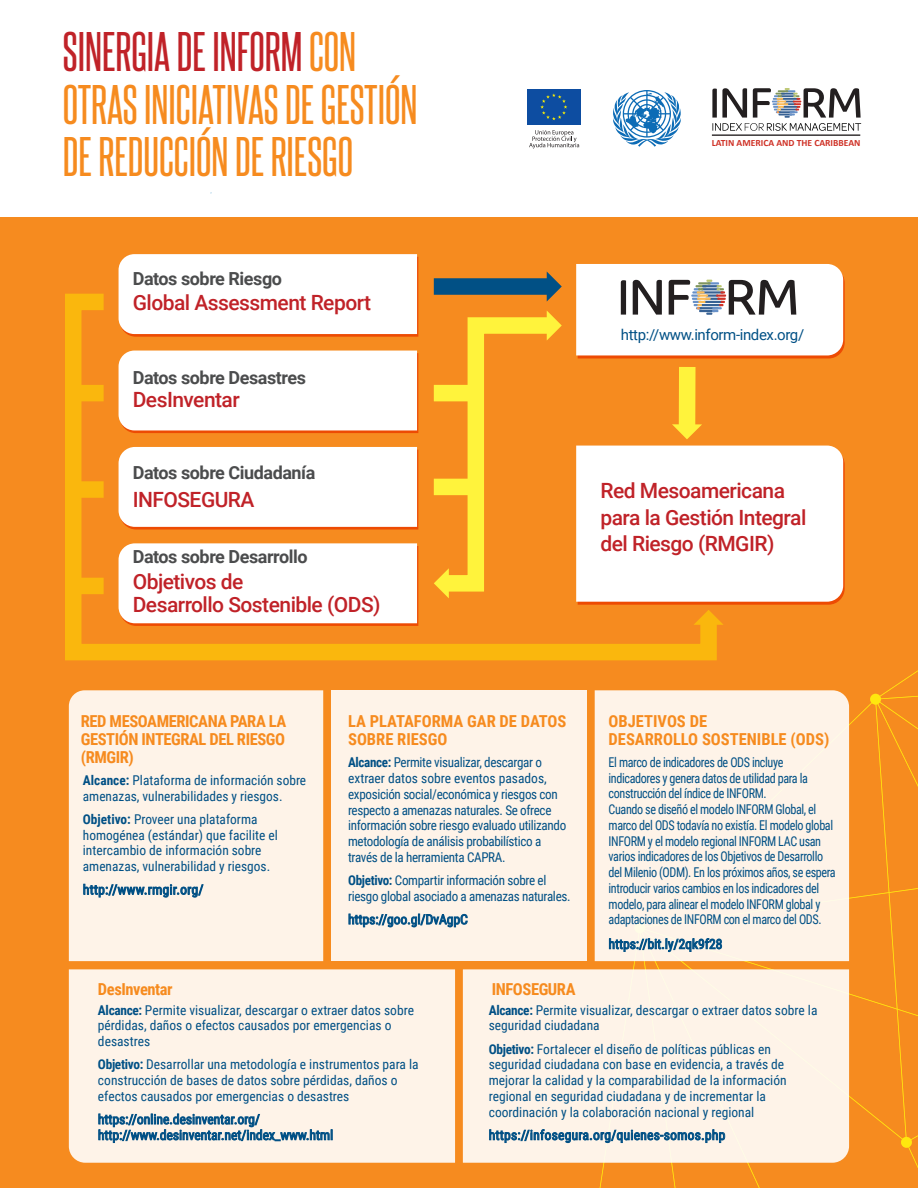
<style>
.page{position:relative;width:918px;height:1188px;background:#fff}
.page>*{position:absolute;margin:0;border:0;box-sizing:border-box;transform-origin:0 0}
.t1{font:48px/52.5px "Steelfish Rg";color:#f68b1f}
.t2{font:500 21px/26px "Roboto";letter-spacing:-.025em;color:#c02228}
.t3{font:700 18px "Roboto";letter-spacing:-.025em;color:#4b4c4d}
.t4{font:700 16.5px/18px "Roboto Condensed";letter-spacing:-.025em;color:#f68b1f;text-align:justify}
.t5{font:700 16.5px/18px "Roboto Condensed";color:#f68b1f}
.t6{font:15px "Roboto";letter-spacing:-.025em;color:#015085}
.t7{font:13.5px/15.8px "Roboto Condensed";color:#015085}
.t8{font:13.5px/15.8px "Roboto Condensed";letter-spacing:-.03em;color:#015085;scale:.9 1}
.t9{font:13.5px/15.8px "Roboto Condensed";letter-spacing:-.025em;color:#015085}
.t10{font:13.5px "Roboto Condensed";letter-spacing:.02em;color:#015085}
.t11{font:700 9.6px "Calibri";color:#cf3227}
.s1{color:#c02228}
.s2{font-weight:700}
</style>
<div class="page">
<div style="left:0;top:218px;width:918px;height:970px;background:#f68b1f"></div>
<div style="left:69px;top:690px;width:254px;height:271px;background:#fef3e8"></div>
<div style="left:331px;top:690px;width:256px;height:271px;background:#fef3e8"></div>
<div style="left:69px;top:969px;width:386px;height:194px;background:#fef3e8"></div>
<div style="left:463px;top:969px;width:26px;height:194px;background:#fef3e8"></div>
<svg style="left:83px;top:884px;width:120px;height:14px;background:#9bb3c1"></svg>
<svg style="left:349px;top:914px;width:119px;height:13px"></svg>
<svg style="left:98px;top:1114px;width:234px;height:29px;background:#aabdc7"></svg>
<div style="left:119px;top:254px;width:299px;height:40px;background:#fff"></div>
<svg style="left:576px;top:264px;width:269px;height:94px;background:#e7e1de"></svg>
<div style="left:434px;top:278px;width:115px;height:17px;background:#015085"></div>
<svg style="left:547px;top:272px;width:15px;height:22px"></svg>
<svg style="left:65px;top:294px;width:659px;height:366px"></svg>
<svg style="left:576px;top:446px;width:269px;height:179px;background:#fdeddf"></svg>
<div style="left:73px;top:385px;width:31px;height:16px;background:#fab70d"></div>
<div style="left:73px;top:481px;width:31px;height:17px;background:#fab70d"></div>
<div style="left:73px;top:578px;width:31px;height:16px;background:#fab70d"></div>
<svg style="left:712px;top:88px;width:149px;height:43px"></svg>
<hr style="left:712px;top:134px;width:148px;height:2px;background:#231f20">
<svg style="left:613px;top:90px;width:68px;height:57px"></svg>
<div style="left:527px;top:89px;width:54px;height:36px;background:#0d4da1"></div>
<svg style="left:540px;top:93px;width:27px;height:27px"></svg>
<svg style="left:529px;top:130px;width:50px;height:19px"></svg>
<svg style="left:489px;top:670px;width:429px;height:518px"></svg>
<h1 class="t1" style="left:63px;top:24px;width:356px"><span class="s1">SINERGIA DE INFORM</span> CON<br>OTRAS INICIATIVAS DE GESTIÓN<br>DE REDUCCIÓN DE RIESGO</h1>
<h3 class="t3" style="left:133px;top:266px;width:151px">Datos sobre Riesgo</h3>
<h2 class="t2" style="left:133px;top:288px;width:240px">Global Assessment Report</h2>
<h3 class="t3" style="left:133px;top:365px;width:175px">Datos sobre Desastres</h3>
<h2 class="t2" style="left:133px;top:386px;width:109px">DesInventar</h2>
<h3 class="t3" style="left:133px;top:460px;width:184px">Datos sobre Ciudadanía</h3>
<p class="t11" style="left:712px;top:136px;width:150px">LATIN AMERICA AND THE CARIBBEAN</p>
<p class="t6" style="left:621px;top:324px;width:185px">http://www.inform-index.org/</p>
<h2 class="t2" style="left:133px;top:486px;width:123px">INFOSEGURA</h2>
<h2 class="t2" style="left:601px;top:477px;width:207px">Red Mesoamericana para la Gestión Integral del Riesgo (RMGIR)</h2>
<h3 class="t3" style="left:133px;top:544px;width:176px">Datos sobre Desarrollo</h3>
<h2 class="t2" style="left:133px;top:569px;width:249px;line-height:23px">Objetivos de<br>Desarrollo Sostenible (ODS)</h2>
<p class="t4" style="left:81px;top:711px;width:207px">RED MESOAMERICANA PARA LA GESTIÓN INTEGRAL DEL RIESGO (RMGIR)</p>
<p class="t5" style="left:348px;top:711px;width:220px">LA PLATAFORMA GAR DE DATOS<br>SOBRE RIESGO</p>
<p class="t5" style="left:609px;top:711px;width:222px">OBJETIVOS DE<br>DESARROLLO SOSTENIBLE (ODS)</p>
<p class="t7" style="left:83px;top:772px;width:225px"><span class="s2">Alcance:</span> Plataforma de información sobre amenazas, vulnerabilidades y riesgos.</p>
<p class="t7" style="left:83px;top:811px;width:197px"><span class="s2">Objetivo:</span> Proveer una plataforma homogénea (estándar) que facilite el intercambio de información sobre amenazas, vulnerabilidad y riesgos.</p>
<p class="t10" style="left:83px;top:880px;width:122px">http://www.rmgir.org/</p>
<p class="t8" style="left:609px;top:754px;width:254px">El marco de indicadores de ODS incluye indicadores y genera datos de utilidad para la construcción del índice de INFORM.<br>Cuando se diseñó el modelo INFORM Global, el marco del ODS todavía no existía. El modelo global INFORM y el modelo regional INFORM LAC usan varios indicadores de los Objetivos de Desarrollo del Milenio (ODM). En los próximos años, se espera introducir varios cambios en los indicadores del modelo, para alinear el modelo INFORM global y adaptaciones de INFORM con el marco del ODS.</p>
<p class="t9" style="left:348px;top:754px;width:220px"><span class="s2">Alcance:</span> Permite visualizar, descargar o extraer datos sobre eventos pasados, exposición social/económica y riesgos con respecto a amenazas naturales. Se ofrece información sobre riesgo evaluado utilizando metodología de análisis probabilístico a través de la herramienta CAPRA.</p>
<p class="t9" style="left:348px;top:872px;width:224px"><span class="s2">Objetivo:</span> Compartir información sobre el riesgo global asociado a amenazas naturales.</p>
<p class="t7" style="left:348px;top:911px;width:121px">https://goo.gl/DvAgpC</p>
<p class="t4" style="left:98px;top:979px;width:76px">DesInventar</p>
<p class="t7" style="left:98px;top:1001px;width:318px"><span class="s2">Alcance:</span> Permite visualizar, descargar o extraer datos sobre pérdidas, daños o efectos causados por emergencias o desastres</p>
<p class="t7" style="left:98px;top:1056px;width:322px"><span class="s2">Objetivo:</span> Desarrollar una metodología e instrumentos para la construcción de bases de datos sobre pérdidas, daños o efectos causados por emergencias o desastres</p>
<p class="t7" style="left:98px;top:1111px;width:237px">https://online.desinventar.org/ http://www.desinventar.net/index_www.html</p>
<p class="t4" style="left:492px;top:979px;width:85px">INFOSEGURA</p>
<p class="t7" style="left:609px;top:936px;width:115px">https://bit.ly/2qk9f28</p>
<p class="t7" style="left:489px;top:1001px;width:330px"><span class="s2">Alcance:</span> Permite visualizar, descargar o extraer datos sobre la seguridad ciudadana</p>
<p class="t7" style="left:489px;top:1040px;width:299px"><span class="s2">Objetivo:</span> Fortalecer el diseño de políticas públicas en seguridad ciudadana con base en evidencia, a través de mejorar la calidad y la comparabilidad de la información regional en seguridad ciudadana y de incrementar la coordinación y la colaboración nacional y regional</p>
<p class="t10" style="left:489px;top:1126px;width:238px">https://infosegura.org/quienes-somos.php</p>
</div>
